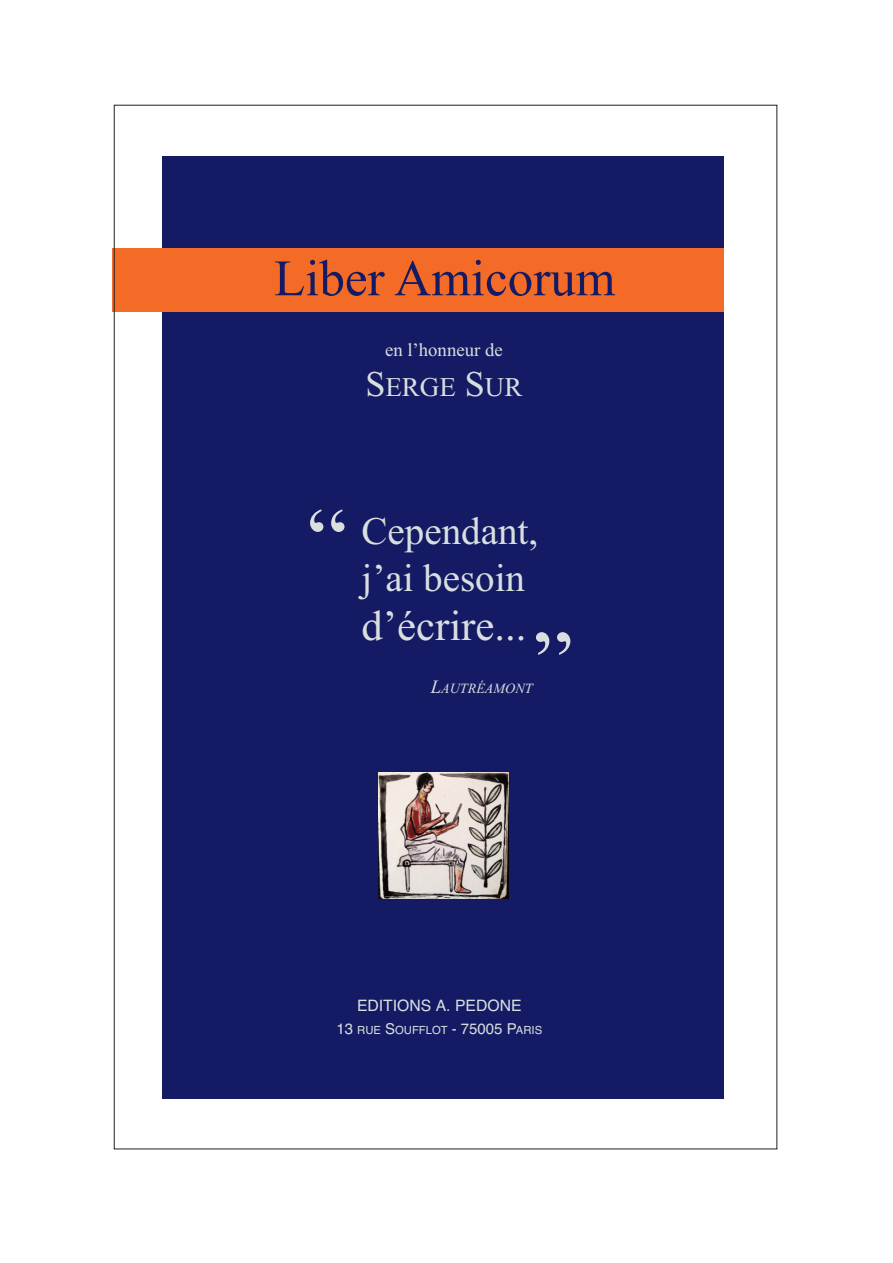
<style>
.page{position:relative;width:893px;height:1263px;background:#fff}
.page>*{position:absolute;margin:0;border:0;box-sizing:border-box;transform-origin:0 0}
.t1{font:90px "Times New Roman";color:#d9dfdf}
.t2{font:51px "Times New Roman";color:#141b64}
.t3{font:42.75px "Times New Roman";color:#d9dfdf}
.t4{font:39px/46.8px "Times New Roman";color:#d9dfdf}
.t5{font:27px "Times New Roman";color:#d9dfdf}
.t6{font:18.75px "Times New Roman";color:#d9dfdf}
.t7{font:15.75px "Helvetica";color:#d9dfdf}
.t8{font:italic 14.1px "Times New Roman";color:#d9dfdf}
.t9{font:11.25px "Helvetica";color:#d9dfdf}
.s1{font-size:36px}
.s2{font-size:18.75px}
.s3{font-size:15px}
</style>
<div class="page">
<div style="left:162px;top:156px;width:561px;height:943px;background:#141b64"></div>
<img style="left:378px;top:772px;width:131px;height:126px">
<div style="left:112px;top:248px;width:612px;height:64px;background:#f36b26"></div>
<h2 class="t2" style="left:274px;top:248px;width:343px">Liber Amicorum</h2>
<h3 class="t6" style="left:385px;top:338px;width:119px">en l’honneur de</h3>
<h3 class="t5" style="left:365px;top:371px;width:159px"><span class="s1">S</span>ERGE <span class="s1">S</span>UR</h3>
<h1 class="t1" style="left:307px;top:486px;width:41px">“</h1>
<h3 class="t4" style="left:362px;top:507px;width:178px">Cependant, j’ai besoin</h3>
<h3 class="t3" style="left:362px;top:601px;width:166px">d’écrire...</h3>
<h1 class="t1" style="left:533px;top:609px;width:41px">”</h1>
<p class="t8" style="left:431px;top:680px;width:103px"><span class="s2">L</span>AUTRÉAMONT</p>
<h3 class="t7" style="left:357px;top:996px;width:166px">EDITIONS A. PEDONE</h3>
<p class="t9" style="left:336px;top:1023px;width:207px"><span class="s3">13</span> RUE <span class="s3">S</span>OUFFLOT <span class="s3">- 75005 P</span>ARIS</p>
</div>
